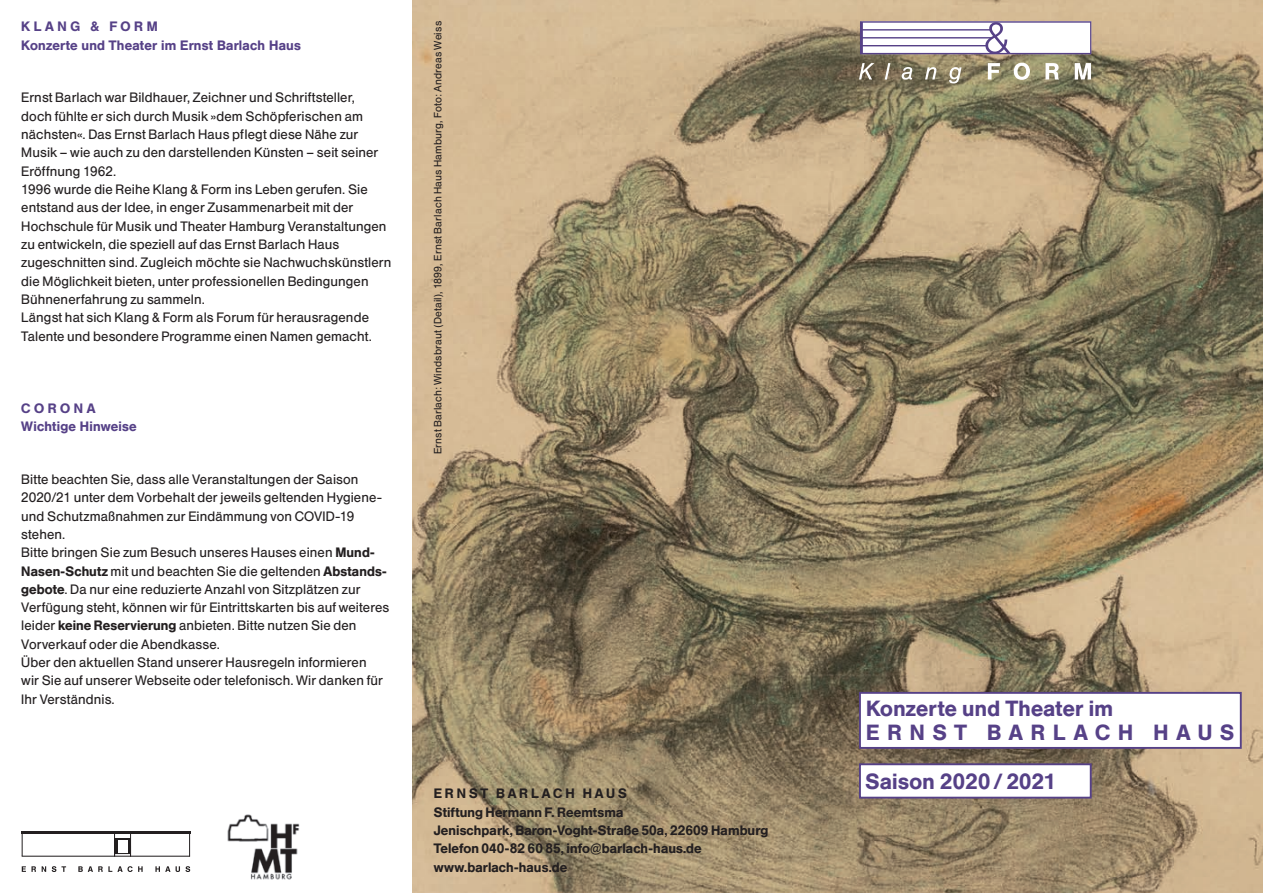
<style>
.page{position:relative;width:1263px;height:893px;background:#fff}
.page>*{position:absolute;margin:0;border:0;box-sizing:border-box;transform-origin:0 0}
.t1{font:500 21.75px/24.6px "Helvetica BSK";letter-spacing:.355em;color:#564187}
.t2{font:500 21.75px "Helvetica BSK";letter-spacing:.025em;color:#564187}
.t3{font:13.5px/18.3px "Helvetica BSK";letter-spacing:.01em;color:#231f20}
.t4{font:500 13.5px/18.3px "Helvetica BSK";letter-spacing:.015em;color:#231f20}
.t5{font:500 13.5px/18.3px "Helvetica BSK";letter-spacing:.025em;color:#564187}
.t6{font:10.5px "Helvetica BSK";letter-spacing:.015em;color:#231f20}
.s1{font-weight:500}
</style>
<div class="page">
<img style="left:412px;top:0;width:851px;height:893px">
<div style="left:859px;top:692px;width:383px;height:57px;background:#fff;border:2px solid #564187"></div>
<svg style="left:859px;top:63px;width:15px;height:16px"></svg>
<svg style="left:885px;top:63px;width:5px;height:16px"></svg>
<svg style="left:902px;top:67px;width:10px;height:13px"></svg>
<svg style="left:925px;top:67px;width:11px;height:12px"></svg>
<svg style="left:949px;top:67px;width:12px;height:16px"></svg>
<svg style="left:988px;top:63px;width:12px;height:16px"></svg>
<svg style="left:1014px;top:63px;width:16px;height:17px"></svg>
<svg style="left:1045px;top:63px;width:14px;height:16px"></svg>
<svg style="left:1075px;top:63px;width:16px;height:16px"></svg>
<svg style="left:860px;top:21px;width:231px;height:33px"></svg>
<div style="left:859px;top:763px;width:233px;height:36px;background:#fff;border:2px solid #564187"></div>
<img style="left:227px;top:814px;width:73px;height:66px">
<svg style="left:22px;top:866px;width:14px;height:6px"></svg>
<svg style="left:42px;top:866px;width:4px;height:6px"></svg>
<svg style="left:52px;top:866px;width:14px;height:6px"></svg>
<svg style="left:78px;top:866px;width:65px;height:6px"></svg>
<svg style="left:155px;top:866px;width:15px;height:6px"></svg>
<svg style="left:176px;top:866px;width:14px;height:6px"></svg>
<hr style="left:21px;top:832px;width:169px;height:2px;background:#231f20">
<svg style="left:114px;top:834px;width:17px;height:22px"></svg>
<svg style="left:22px;top:834px;width:1px;height:22px"></svg>
<svg style="left:189px;top:834px;width:1px;height:22px"></svg>
<hr style="left:22px;top:856px;width:168px;height:1px;background:#231f20">
<p class="t5" style="left:21px;top:18px;width:281px">Klang &amp; Form<br>Konzerte und Theater im Ernst Barlach Haus</p>
<p class="t3" style="left:21px;top:89px;width:372px">Ernst Barlach war Bildhauer, Zeichner und Schriftsteller,<br>doch fühlte er sich durch Musik »dem Schöpferischen am nächsten«. Das Ernst Barlach Haus pflegt diese Nähe zur Musik – wie auch zu den darstellenden Künsten – seit seiner Eröffnung 1962.<br>1996 wurde die Reihe Klang &amp; Form ins Leben gerufen. Sie entstand aus der Idee, in enger Zusammenarbeit mit der Hochschule für Musik und Theater Hamburg Veranstaltungen zu entwickeln, die speziell auf das Ernst Barlach Haus zugeschnitten sind. Zugleich möchte sie Nachwuchskünstlern die Möglichkeit bieten, unter professionellen Bedingungen Bühnenerfahrung zu sammeln.<br>Längst hat sich Klang &amp; Form als Forum für herausragende Talente und besondere Programme einen Namen gemacht.</p>
<p class="t5" style="left:21px;top:399px;width:117px">CORONA<br>Wichtige Hinweise</p>
<p class="t3" style="left:21px;top:470px;width:370px">Bitte beachten Sie, dass alle Veranstaltungen der Saison 2020/21 unter dem Vorbehalt der jeweils geltenden Hygiene&shy;und Schutzmaßnahmen zur Eindämmung von COVID-19 stehen.<br>Bitte bringen Sie zum Besuch unseres Hauses einen <span class="s1">Mund-Nasen-Schutz</span> mit und beachten Sie die geltenden <span class="s1">Abstands&shy;gebote</span>. Da nur eine reduzierte Anzahl von Sitzplätzen zur Verfügung steht, können wir für Eintrittskarten bis auf weiteres leider <span class="s1">keine Reservierung</span> anbieten. Bitte nutzen Sie den Vorverkauf oder die Abendkasse.<br>Über den aktuellen Stand unserer Hausregeln informieren<br>wir Sie auf unserer Webseite oder telefonisch. Wir danken für Ihr Verständnis.</p>
<p class="t6" style="left:432px;top:454px;width:434px;rotate:-90deg">Ernst Barlach: Windsbraut (Detail), 1899, Ernst Barlach Haus Hamburg, Foto: Andreas Weiss</p>
<p class="t4" style="left:434px;top:785px;width:336px">Ernst Barlach Haus<br>Stiftung Hermann F. Reemtsma<br>Jenischpark, Baron-Voght-Straße 50a, 22609 Hamburg Telefon 040-82 60 85, info@barlach-haus.de www.barlach-haus.de</p>
<h1 class="t1" style="left:866px;top:696px;width:370px">Konzerte und Theater im<br>Ernst Barlach H aus</h1>
<h1 class="t2" style="left:865px;top:768px;width:192px">Saison 2020 / 2021</h1>
</div>
